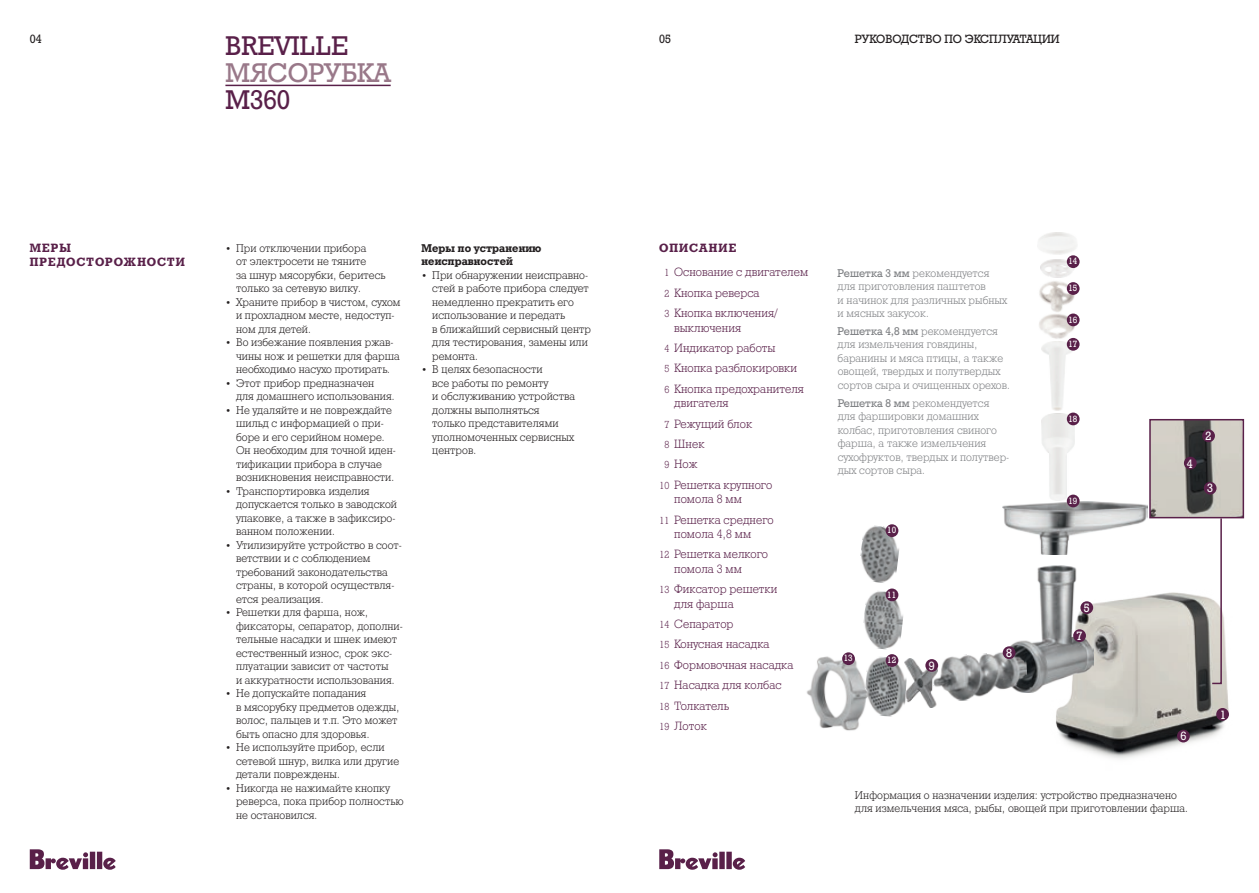
<style>
.page{position:relative;width:1259px;height:893px;background:#fff}
.page>*{position:absolute;margin:0;border:0;box-sizing:border-box;transform-origin:0 0}
.t1{font:27px "Geo Slb 712 Medium CBT";color:#592049}
.t2{font:27px "Geo Slb 712 Medium CBT";color:#997889}
.t3{font:12px/20.4px "Geo Slb 712 Light CBT";letter-spacing:.005em;color:#592049}
.t4{font:12px "Geo Slb 712 Medium CBT";color:#231f20}
.t5{font:12px/14.4px "Geo Slb 712 Bold CBT";letter-spacing:.08em;color:#592049}
.t6{font:12px "Geo Slb 712 Medium CBT";color:#fff}
.t7{font:11.25px/13.5px "Geo Slb 712 Light CBT";letter-spacing:.005em;color:#231f20}
.t8{font:11.25px/13.5px "Geo Slb 712 Light CBT";letter-spacing:.005em;color:#808285}
.t9{font:11.25px/13.5px "Geo Slb 712 Bold CBT";letter-spacing:.005em;color:#231f20}
.t10{font:9px "Geo Slb 712 Medium CBT";letter-spacing:.005em;color:#fff}
.s1{font-size:9.6px}
.s2{font-size:10.2px}
.s3{font-family:"Geo Slb 712 Medium CBT"}
</style>
<div class="page">
<img style="left:1049px;top:517px;width:196px;height:242px">
<img style="left:1152px;top:422px;width:89px;height:93px">
<div style="left:1149px;top:419px;width:95px;height:99px;border:2px solid #592049"></div>
<img style="left:1041px;top:344px;width:31px;height:66px">
<img style="left:1040px;top:259px;width:35px;height:14px">
<img style="left:1010px;top:566px;width:83px;height:127px">
<img style="left:1002px;top:502px;width:145px;height:53px">
<img style="left:937px;top:651px;width:91px;height:50px">
<img style="left:863px;top:591px;width:40px;height:59px">
<img style="left:806px;top:647px;width:71px;height:84px">
<img style="left:860px;top:524px;width:39px;height:59px">
<img style="left:864px;top:656px;width:40px;height:61px">
<img style="left:904px;top:659px;width:33px;height:49px">
<svg style="left:1210px;top:517px;width:12px;height:168px"></svg>
<svg style="left:30px;top:849px;width:86px;height:21px"></svg>
<svg style="left:659px;top:849px;width:86px;height:21px"></svg>
<hr style="left:225px;top:85px;width:166px;height:1px;background:#592049">
<img style="left:1039px;top:273px;width:40px;height:35px">
<div style="left:1216px;top:708px;width:13px;height:13px;background:#592049;border-radius:50%"></div>
<div style="left:1002px;top:646px;width:13px;height:13px;background:#592049;border-radius:50%"></div>
<div style="left:1202px;top:429px;width:13px;height:13px;background:#592049;border-radius:50%"></div>
<div style="left:1073px;top:629px;width:13px;height:13px;background:#592049;border-radius:50%"></div>
<div style="left:925px;top:659px;width:13px;height:13px;background:#592049;border-radius:50%"></div>
<div style="left:842px;top:652px;width:13px;height:13px;background:#592049;border-radius:50%"></div>
<div style="left:1203px;top:482px;width:13px;height:13px;background:#592049;border-radius:50%"></div>
<div style="left:885px;top:524px;width:13px;height:13px;background:#592049;border-radius:50%"></div>
<div style="left:885px;top:588px;width:13px;height:13px;background:#592049;border-radius:50%"></div>
<div style="left:885px;top:654px;width:13px;height:13px;background:#592049;border-radius:50%"></div>
<div style="left:1066px;top:255px;width:13px;height:13px;background:#592049;border-radius:50%"></div>
<div style="left:1066px;top:282px;width:13px;height:13px;background:#592049;border-radius:50%"></div>
<div style="left:1066px;top:338px;width:13px;height:13px;background:#592049;border-radius:50%"></div>
<div style="left:1066px;top:413px;width:13px;height:12px;background:#592049;border-radius:50%"></div>
<div style="left:1066px;top:495px;width:13px;height:12px;background:#592049;border-radius:50%"></div>
<div style="left:1184px;top:457px;width:12px;height:12px;background:#592049;border-radius:50%"></div>
<div style="left:1080px;top:601px;width:13px;height:13px;background:#592049;border-radius:50%"></div>
<div style="left:1177px;top:730px;width:12px;height:12px;background:#592049;border-radius:50%"></div>
<img style="left:1039px;top:308px;width:40px;height:36px">
<div style="left:1066px;top:314px;width:13px;height:12px;background:#592049;border-radius:50%"></div>
<p class="t4" style="left:30px;top:32px;width:13px">04</p>
<p class="t4" style="left:659px;top:32px;width:13px">05</p>
<h1 class="t1" style="left:225px;top:30px;width:125px">BREVILLE</h1>
<h1 class="t2" style="left:225px;top:57px;width:167px">Мясорубка</h1>
<h1 class="t1" style="left:225px;top:84px;width:66px">M360</h1>
<p class="t4" style="left:855px;top:32px;width:206px">РУКОВОДСТВО ПО ЭКСПЛУАТАЦИИ</p>
<p class="t5" style="left:30px;top:240px;width:156px">МЕРЫ<br>ПРЕДОСТОРОЖНОСТИ</p>
<p class="t7" style="left:236px;top:241px;width:151px;text-indent:-11px"><span class="s1">•</span> При отключении прибора<br>от электросети не тяните<br>за шнур мясорубки, беритесь только за сетевую вилку.</p>
<p class="t7" style="left:236px;top:295px;width:166px;text-indent:-11px"><span class="s1">•</span> Храните прибор в чистом, сухом и прохладном месте, недоступ&shy;ном для детей.</p>
<p class="t7" style="left:236px;top:336px;width:165px;text-indent:-11px"><span class="s1">•</span> Во избежание появления ржав&shy;чины нож и решетки для фарша необходимо насухо протирать.</p>
<p class="t7" style="left:236px;top:376px;width:160px;text-indent:-11px"><span class="s1">•</span> Этот прибор предназначен для домашнего использования.</p>
<p class="t7" style="left:236px;top:403px;width:161px;text-indent:-11px"><span class="s1">•</span> Не удаляйте и не повреждайте шильд с информацией о при&shy;боре и его серийном номере.<br>Он необходим для точной иден&shy;тификации прибора в случае возникновения неисправности.</p>
<p class="t7" style="left:236px;top:484px;width:162px;text-indent:-11px"><span class="s1">•</span> Транспортировка изделия допускается только в заводской упаковке, а также в зафиксиро&shy;ванном положении.</p>
<p class="t7" style="left:236px;top:538px;width:167px;text-indent:-11px"><span class="s1">•</span> Утилизируйте устройство в соот&shy;ветствии и с соблюдением требований законодательства страны, в которой осуществля&shy;ется реализация.</p>
<p class="t7" style="left:236px;top:606px;width:168px;text-indent:-11px"><span class="s1">•</span> Решетки для фарша, нож, фиксаторы, сепаратор, дополни&shy;тельные насадки и шнек имеют естественный износ, срок экс&shy;плуатации зависит от частоты<br>и аккуратности использования.</p>
<p class="t7" style="left:236px;top:687px;width:165px;text-indent:-11px"><span class="s1">•</span> Не допускайте попадания<br>в мясорубку предметов одежды, волос, пальцев и т.п. Это может быть опасно для здоровья.</p>
<p class="t7" style="left:236px;top:741px;width:165px;text-indent:-11px"><span class="s1">•</span> Не используйте прибор, если сетевой шнур, вилка или другие детали повреждены.</p>
<p class="t7" style="left:236px;top:781px;width:169px;text-indent:-11px"><span class="s1">•</span> Никогда не нажимайте кнопку реверса, пока прибор полностью не остановился.</p>
<p class="t9" style="left:421px;top:241px;width:121px">Меры по устранению неисправностей</p>
<p class="t7" style="left:432px;top:268px;width:160px;text-indent:-11px"><span class="s1">•</span> При обнаружении неисправно&shy;стей в работе прибора следует немедленно прекратить его использование и передать<br>в ближайший сервисный центр для тестирования, замены или ремонта.</p>
<p class="t7" style="left:432px;top:363px;width:144px;text-indent:-11px"><span class="s1">•</span> В целях безопасности<br>все работы по ремонту<br>и обслуживанию устройства должны выполняться только представителями уполномоченных сервисных центров.</p>
<p class="t5" style="left:659px;top:240px;width:79px">ОПИСАНИЕ</p>
<p class="t3" style="left:664px;top:262px;width:145px"><span class="s2">1</span> Основание с двигателем<br><span class="s2">2</span> Кнопка реверса<br><span class="s2">3</span> Кнопка включения/</p>
<p class="t3" style="left:664px;top:317px;width:141px;text-indent:10px">выключения<br><span class="s2">4</span> Индикатор работы<br><span class="s2">5</span> Кнопка разблокировки<br><span class="s2">6</span> Кнопка предохранителя</p>
<p class="t3" style="left:674px;top:393px;width:56px">двигателя</p>
<p class="t3" style="left:664px;top:413px;width:89px"><span class="s2">7</span> Режущий блок</p>
<p class="t3" style="left:664px;top:434px;width:42px"><span class="s2">8</span> Шнек</p>
<p class="t3" style="left:664px;top:454px;width:35px"><span class="s2">9</span> Нож</p>
<p class="t3" style="left:659px;top:474px;width:114px"><span class="s2">10</span> Решетка крупного</p>
<p class="t3" style="left:659px;top:489px;width:116px;text-indent:15px">помола 8 мм<br><span class="s2">11</span> Решетка среднего</p>
<p class="t3" style="left:659px;top:524px;width:110px;text-align:center">помола 4,8 мм<br><span class="s2">12</span> Решетка мелкого</p>
<p class="t3" style="left:659px;top:558px;width:120px;text-indent:15px">помола 3 мм<br><span class="s2">13</span> Фиксатор решетки</p>
<p class="t3" style="left:659px;top:593px;width:135px;text-indent:15px">для фарша<br><span class="s2">14</span> Сепаратор<br><span class="s2">15</span> Конусная насадка<br><span class="s2">16</span> Формовочная насадка<br><span class="s2">17</span> Насадка для колбас<br><span class="s2">18</span> Толкатель<br><span class="s2">19</span> Лоток</p>
<p class="t8" style="left:837px;top:266px;width:171px"><span class="s3">Решетка 3 мм</span> рекомендуется для приготовления паштетов<br>и начинок для различных рыбных и мясных закусок.</p>
<p class="t8" style="left:837px;top:324px;width:174px"><span class="s3">Решетка 4,8 мм</span> рекомендуется для измельчения говядины, баранины и мяса птицы, а также овощей, твердых и полутвердых сортов сыра и очищенных орехов.</p>
<p class="t8" style="left:837px;top:396px;width:173px"><span class="s3">Решетка 8 мм</span> рекомендуется для фаршировки домашних колбас, приготовления свиного фарша, а также измельчения сухофруктов, твердых и полутвер&shy;дых сортов сыра.</p>
<p class="t10" style="left:887px;top:525px;width:10px">10</p>
<p class="t10" style="left:1068px;top:256px;width:10px">14</p>
<p class="t10" style="left:1068px;top:283px;width:10px">15</p>
<p class="t10" style="left:1068px;top:314px;width:10px">16</p>
<p class="t10" style="left:1068px;top:339px;width:10px">17</p>
<p class="t10" style="left:1068px;top:413px;width:10px">18</p>
<p class="t10" style="left:1068px;top:495px;width:10px">19</p>
<p class="t6" style="left:1186px;top:456px;width:7px">4</p>
<p class="t6" style="left:1205px;top:429px;width:7px">2</p>
<p class="t6" style="left:1207px;top:481px;width:7px">3</p>
<p class="t10" style="left:887px;top:589px;width:10px">11</p>
<p class="t10" style="left:843px;top:653px;width:10px">13</p>
<p class="t10" style="left:887px;top:655px;width:10px">12</p>
<p class="t6" style="left:929px;top:658px;width:7px">9</p>
<p class="t6" style="left:1006px;top:646px;width:7px">8</p>
<p class="t6" style="left:1083px;top:601px;width:7px">5</p>
<p class="t6" style="left:1076px;top:629px;width:7px">7</p>
<p class="t6" style="left:1180px;top:729px;width:7px">6</p>
<p class="t7" style="left:855px;top:788px;width:335px">Информация о назначении изделия: устройство предназначено для измельчения мяса, рыбы, овощей при приготовлении фарша.</p>
<p class="t6" style="left:1220px;top:707px;width:7px">1</p>
</div>
